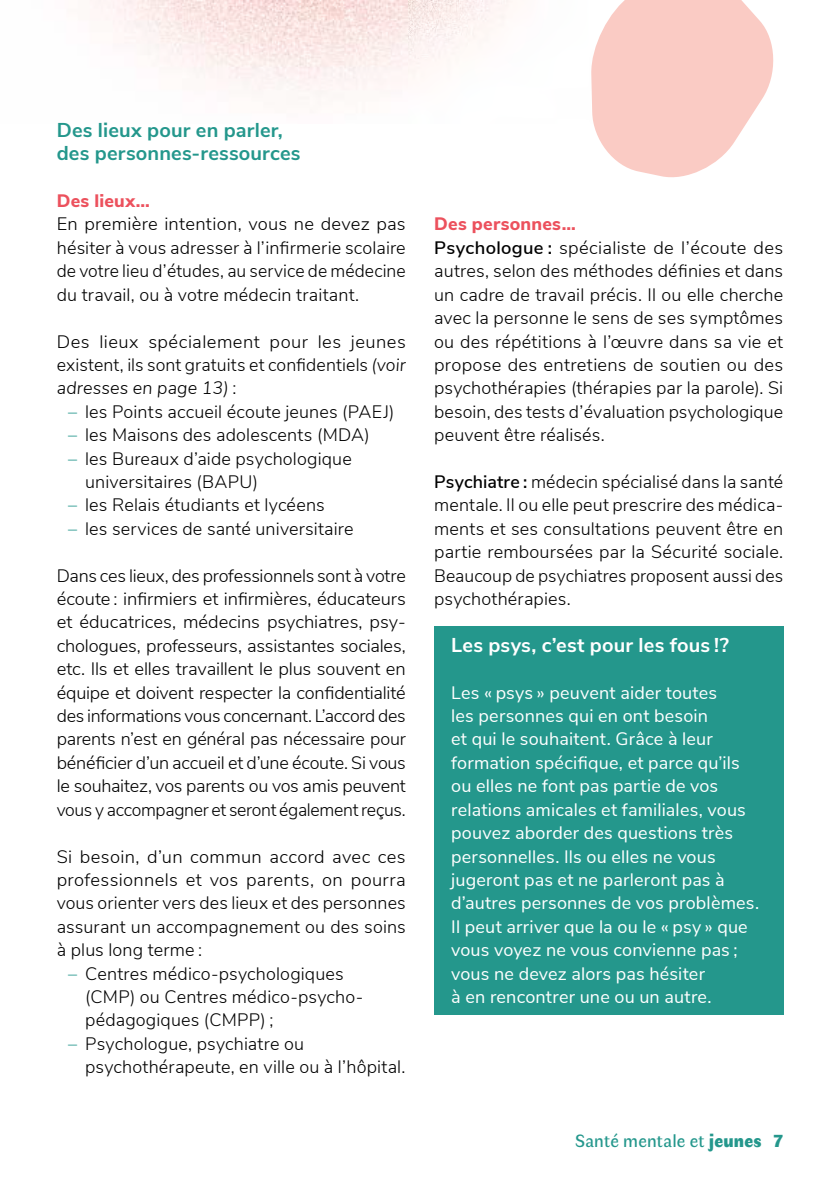
<style>
.page{position:relative;width:840px;height:1191px;background:#fff}
.page>*{position:absolute;margin:0;border:0;box-sizing:border-box;transform-origin:0 0}
.T2{font:700 20px/23.4px "Nunito Sans";letter-spacing:.01em;color:#24978c}
.Encadré_titre_1{font:700 20px "Nunito Sans";letter-spacing:.01em;color:#fff}
.CORPS{font:300 18px/23.4px "Nunito Sans";color:#000;text-align:justify}
.encadré2{font:18px/23.4px "Nunito Sans";letter-spacing:.01em;color:#fff}
.T3{font:800 18px "Nunito Sans";letter-spacing:.015em;color:#ec515d}
.t1{font:18px "Faune Text";letter-spacing:.01em;color:#24978c}
.s1{font-style:italic}
.s2{color:#24978c}
.s3{font-weight:600}
.s4{font-family:"Faune Display";font-weight:900}
</style>
<div class="page">
<img style="left:90px;top:0;width:423px;height:99px">
<svg style="left:591px;top:0;width:183px;height:178px"></svg>
<div style="left:434px;top:626px;width:348px;height:38px;background:#24978c"></div>
<div style="left:434px;top:649px;width:348px;height:39px;background:#24978c"></div>
<div style="left:434px;top:675px;width:348px;height:246px;background:#24978c"></div>
<div style="left:434px;top:909px;width:348px;height:106px;background:#24978c"></div>
<p class="T2" style="left:57px;top:117px;width:245px">Des lieux pour en parler, des personnes-ressources</p>
<p class="T3" style="left:57px;top:188px;width:95px">Des lieux…</p>
<p class="CORPS" style="left:57px;top:211px;width:350px">En première intention, vous ne devez pas hésiter à vous adresser à l’infirmerie scolaire de votre lieu d’études, au service de médecine du travail, ou à votre médecin traitant.</p>
<p class="CORPS" style="left:57px;top:328px;width:350px">Des lieux spécialement pour les jeunes existent, ils sont gratuits et confidentiels <span class="s1">(voir adresses en page 13)</span> :</p>
<p class="CORPS" style="left:68px;top:399px;width:328px"><span class="s2">–</span> les Points accueil écoute jeunes (PAEJ)</p>
<p class="CORPS" style="left:68px;top:422px;width:303px"><span class="s2">–</span> les Maisons des adolescents (MDA)</p>
<p class="CORPS" style="left:85px;top:445px;width:268px;text-indent:-17px"><span class="s2">–</span> les Bureaux d’aide psychologique universitaires (BAPU)</p>
<p class="CORPS" style="left:68px;top:492px;width:258px"><span class="s2">–</span> les Relais étudiants et lycéens</p>
<p class="CORPS" style="left:68px;top:516px;width:287px"><span class="s2">–</span> les services de santé universitaire</p>
<p class="CORPS" style="left:57px;top:562px;width:350px;text-align:left">Dans ces lieux, des professionnels sont à votre écoute : infirmiers et infirmières, éducateurs et éducatrices, médecins psychiatres, psy&shy;chologues, professeurs, assistantes sociales, etc. Ils et elles travaillent le plus souvent en équipe et doivent respecter la confidentialité des informations vous concernant. L’accord des parents n’est en général pas nécessaire pour bénéficier d’un accueil et d’une écoute. Si vous le souhaitez, vos parents ou vos amis peuvent vous y accompagner et seront également reçus.</p>
<p class="CORPS" style="left:57px;top:843px;width:350px">Si besoin, d’un commun accord avec ces professionnels et vos parents, on pourra vous orienter vers des lieux et des personnes assurant un accompagnement ou des soins à plus long terme :</p>
<p class="CORPS" style="left:85px;top:960px;width:279px;text-align:left;text-indent:-17px"><span class="s2">–</span> Centres médico-psychologiques (CMP) ou Centres médico-psycho&shy;pédagogiques (CMPP) ;</p>
<p class="CORPS" style="left:85px;top:1030px;width:322px;text-indent:-17px"><span class="s2">–</span> Psychologue, psychiatre ou psychothérapeute, en ville ou à l’hôpital.</p>
<p class="T3" style="left:434px;top:211px;width:143px">Des personnes…</p>
<p class="CORPS" style="left:434px;top:235px;width:350px"><span class="s3">Psychologue :</span> spécialiste de l’écoute des autres, selon des méthodes définies et dans un cadre de travail précis. Il ou elle cherche avec la personne le sens de ses symptômes ou des répétitions à l’œuvre dans sa vie et propose des entretiens de soutien ou des psychothérapies (thérapies par la parole). Si besoin, des tests d’évaluation psychologique peuvent être réalisés.</p>
<p class="CORPS" style="left:434px;top:469px;width:350px"><span class="s3">Psychiatre :</span> médecin spécialisé dans la santé mentale. Il ou elle peut prescrire des médica&shy;ments et ses consultations peuvent être en partie remboursées par la Sécurité sociale.<br>Beaucoup de psychiatres proposent aussi des psychothérapies.</p>
<p class="Encadré_titre_1" style="left:451px;top:630px;width:279px">Les psys, c’est pour les fous !?</p>
<p class="encadré2" style="left:451px;top:679px;width:309px">Les « psys » peuvent aider toutes<br>les personnes qui en ont besoin<br>et qui le souhaitent. Grâce à leur formation spécifique, et parce qu’ils ou elles ne font pas partie de vos relations amicales et familiales, vous pouvez aborder des questions très personnelles. Ils ou elles ne vous jugeront pas et ne parleront pas à d’autres personnes de vos problèmes.</p>
<p class="encadré2" style="left:451px;top:913px;width:298px">Il peut arriver que la ou le « psy » que vous voyez ne vous convienne pas ; vous ne devez alors pas hésiter<br>à en rencontrer une ou un autre.</p>
<p class="t1" style="left:575px;top:1129px;width:209px">Santé mentale et <span class="s4">jeunes 7</span></p>
</div>
